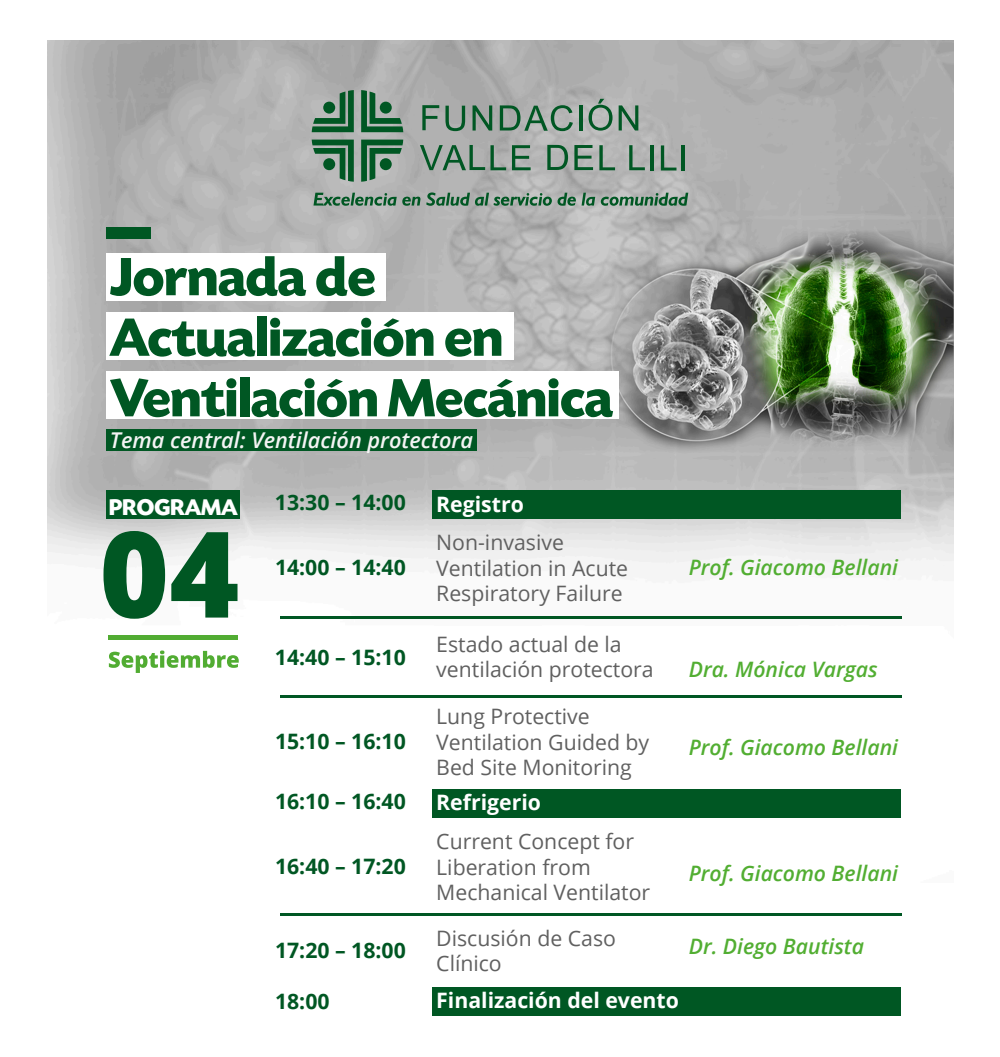
<style>
.page{position:relative;width:1000px;height:1057px;background:#fff}
.page>*{position:absolute;margin:0;border:0;box-sizing:border-box;transform-origin:0 0}
.t1{font:700 56.75px/60.5px "Today SHOP";color:#005723}
.t2{font:700 23.88px "Today SHOP";color:#fff}
.t3{font:italic 600 21.75px "Open Sans";color:#f4f4f4}
.t4{font:21.25px/25.5px "Open Sans";color:#606060}
.t5{font:italic 600 21.25px "Open Sans";color:#52ae32}
.t6{font:700 21.25px "Open Sans";color:#005723}
.t7{font:700 21.25px "Open Sans";color:#fff}
</style>
<div class="page">
<img style="left:48px;top:40px;width:906px;height:658px">
<div style="left:432px;top:490px;width:469px;height:29px;background:#005723"></div>
<div style="left:106px;top:429px;width:370px;height:22px;background:#005723"></div>
<svg style="left:422px;top:105px;width:17px;height:25px"></svg>
<svg style="left:445px;top:106px;width:20px;height:25px"></svg>
<svg style="left:473px;top:105px;width:19px;height:25px"></svg>
<svg style="left:500px;top:105px;width:73px;height:26px;background:#7a9585"></svg>
<hr style="left:579px;top:106px;width:4px;height:25px;background:#005723">
<svg style="left:589px;top:99px;width:24px;height:32px"></svg>
<svg style="left:619px;top:105px;width:19px;height:25px"></svg>
<svg style="left:420px;top:145px;width:86px;height:25px;background:#809789"></svg>
<svg style="left:512px;top:145px;width:19px;height:25px"></svg>
<svg style="left:547px;top:145px;width:21px;height:25px"></svg>
<svg style="left:574px;top:145px;width:19px;height:25px"></svg>
<svg style="left:599px;top:145px;width:16px;height:25px"></svg>
<svg style="left:629px;top:145px;width:16px;height:25px"></svg>
<hr style="left:651px;top:145px;width:3px;height:25px;background:#005723">
<svg style="left:661px;top:145px;width:15px;height:25px"></svg>
<hr style="left:682px;top:145px;width:3px;height:25px;background:#005723">
<svg style="left:313px;top:193px;width:107px;height:13px"></svg>
<svg style="left:426px;top:192px;width:126px;height:14px;background:#72927f"></svg>
<svg style="left:558px;top:193px;width:18px;height:13px"></svg>
<svg style="left:582px;top:193px;width:13px;height:13px"></svg>
<svg style="left:601px;top:193px;width:87px;height:13px"></svg>
<svg style="left:312px;top:90px;width:42px;height:42px;background:#5a856b"></svg>
<svg style="left:361px;top:90px;width:42px;height:42px;background:#59856b"></svg>
<svg style="left:312px;top:139px;width:42px;height:43px;background:#5c876e"></svg>
<svg style="left:361px;top:139px;width:42px;height:43px;background:#5d886e"></svg>
<div style="left:106px;top:227px;width:44px;height:12px;background:#005723"></div>
<div style="left:106px;top:254px;width:279px;height:47px;background:#fff"></div>
<div style="left:106px;top:313px;width:407px;height:47px;background:#fff"></div>
<div style="left:106px;top:371px;width:513px;height:48px;background:#fff"></div>
<div style="left:106px;top:490px;width:134px;height:29px;background:#005723"></div>
<svg style="left:103px;top:531px;width:62px;height:87px"></svg>
<svg style="left:171px;top:532px;width:67px;height:85px"></svg>
<div style="left:108px;top:635px;width:129px;height:5px;background:#51ac32"></div>
<svg style="left:109px;top:650px;width:130px;height:22px"></svg>
<div style="left:432px;top:789px;width:469px;height:29px;background:#005723"></div>
<div style="left:432px;top:986px;width:469px;height:29px;background:#005723"></div>
<hr style="left:280px;top:616px;width:621px;height:3px;background:#005723">
<hr style="left:280px;top:695px;width:621px;height:3px;background:#005723">
<hr style="left:280px;top:912px;width:621px;height:3px;background:#005723">
<h1 class="t1" style="left:110px;top:248px;width:505px">Jornada de<br>Actualización en<br>Ventilación Mecánica</h1>
<p class="t3" style="left:110px;top:425px;width:365px">Tema central: Ventilación protectora</p>
<p class="t2" style="left:109px;top:494px;width:130px">PROGRAMA</p>
<p class="t6" style="left:275px;top:487px;width:132px">13:30 – 14:00</p>
<p class="t7" style="left:436px;top:488px;width:89px">Registro</p>
<p class="t6" style="left:275px;top:552px;width:132px">14:00 – 14:40</p>
<p class="t4" style="left:436px;top:529px;width:193px">Non-invasive<br>Ventilation in Acute<br>Respiratory Failure</p>
<p class="t5" style="left:689px;top:553px;width:211px">Prof. Giacomo Bellani</p>
<p class="t6" style="left:275px;top:642px;width:132px">14:40 – 15:10</p>
<p class="t4" style="left:436px;top:630px;width:219px">Estado actual de la ventilación protectora</p>
<p class="t5" style="left:689px;top:654px;width:190px">Dra. Mónica Vargas</p>
<p class="t6" style="left:275px;top:726px;width:132px">15:10 – 16:10</p>
<p class="t4" style="left:436px;top:703px;width:215px">Lung Protective<br>Ventilation Guided by<br>Bed Site Monitoring</p>
<p class="t5" style="left:689px;top:733px;width:211px">Prof. Giacomo Bellani</p>
<p class="t6" style="left:275px;top:786px;width:132px">16:10 – 16:40</p>
<p class="t7" style="left:436px;top:787px;width:106px">Refrigerio</p>
<p class="t6" style="left:275px;top:851px;width:132px">16:40 – 17:20</p>
<p class="t4" style="left:436px;top:828px;width:216px">Current Concept for<br>Liberation from<br>Mechanical Ventilator</p>
<p class="t5" style="left:689px;top:858px;width:211px">Prof. Giacomo Bellani</p>
<p class="t6" style="left:275px;top:935px;width:132px">17:20 – 18:00</p>
<p class="t6" style="left:275px;top:986px;width:56px">18:00</p>
<p class="t4" style="left:436px;top:924px;width:181px">Discusión de Caso<br>Clínico</p>
<p class="t7" style="left:436px;top:985px;width:244px">Finalización del evento</p>
<p class="t5" style="left:689px;top:931px;width:177px">Dr. Diego Bautista</p>
</div>
